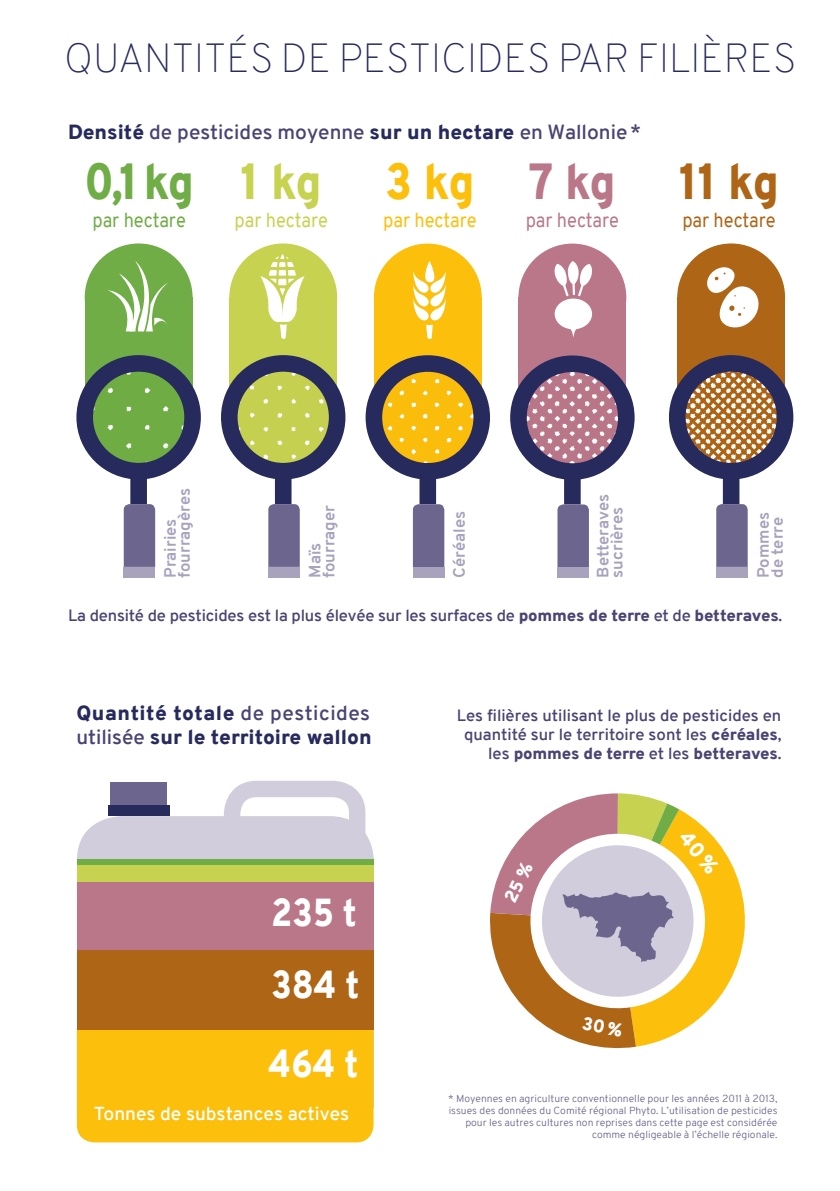
<style>
.page{position:relative;width:840px;height:1191px;background:#fff}
.page>*{position:absolute;margin:0;border:0;box-sizing:border-box;transform-origin:0 0}
.t1{font:900 49.4px "Overpass";color:#70ad46;scale:.91 1}
.t2{font:900 49.4px "Overpass";color:#ae6516;scale:.91 1}
.t3{font:900 49.4px "Overpass";color:#ba7789;scale:.91 1}
.t4{font:900 49.4px "Overpass";color:#fcbf0b;scale:.91 1}
.t5{font:900 49.4px "Overpass";color:#c7d251;scale:.91 1}
.t6{font:100 39.6px "Overpass";letter-spacing:-.015em;color:#262a5d;scale:1.04 1}
.t7{font:900 38px/72.2px "Overpass";color:#fff;scale:.91 1}
.t8{font:900 20px/24px "Overpass";color:#262a5d;scale:1.04 1}
.t9{font:600 20px "Overpass";color:#494473;scale:1.04 1}
.t10{font:20px "Overpass";color:#ae6516;scale:.91 1}
.t11{font:20px "Overpass";color:#ba7789;scale:.91 1}
.t12{font:20px "Overpass";color:#fcbf0b;scale:.91 1}
.t13{font:20px "Overpass";color:#c7d251;scale:.91 1}
.t14{font:20px "Overpass";color:#70ad46;scale:.91 1}
.t15{font:600 18.4px "Overpass";color:#fff;scale:1.04 1}
.t16{font:600 16px/19.2px "Overpass";color:#494473;text-align:right;scale:1.04 1}
.t17{font:700 16px/14px "Overpass";color:#a8a2bc;scale:1.04 1}
.t18{font:300 10px/12px "Overpass";color:#6c658d;text-align:right;scale:1.04 1}
.s1{font-weight:900;color:#262a5d}
.s2{font-weight:900}
.s3{font-weight:600;color:#494473}
</style>
<div class="page">
<div style="left:85px;top:297px;width:107px;height:128px;background:#70ad46"></div>
<div style="left:85px;top:243px;width:107px;height:108px;background:#70ad46;border-radius:50%"></div>
<svg style="left:108px;top:261px;width:60px;height:70px"></svg>
<img style="left:85px;top:363px;width:107px;height:108px;border-radius:54px">
<div style="left:76px;top:355px;width:125px;height:124px;border:17px solid #262a5d;border-radius:50%"></div>
<div style="left:130px;top:471px;width:17px;height:33px;background:#262a5d"></div>
<div style="left:124px;top:504px;width:31px;height:63px;background:#6c658d"></div>
<div style="left:124px;top:567px;width:31px;height:10px;background:#a8a2bc"></div>
<div style="left:229px;top:297px;width:108px;height:128px;background:#c7d251"></div>
<div style="left:229px;top:243px;width:108px;height:108px;background:#c7d251;border-radius:50%"></div>
<svg style="left:260px;top:254px;width:44px;height:85px"></svg>
<img style="left:229px;top:363px;width:108px;height:108px;border-radius:54px">
<div style="left:221px;top:355px;width:124px;height:124px;border:17px solid #262a5d;border-radius:50%"></div>
<div style="left:275px;top:471px;width:16px;height:33px;background:#262a5d"></div>
<div style="left:268px;top:504px;width:31px;height:63px;background:#6c658d"></div>
<div style="left:268px;top:567px;width:31px;height:10px;background:#a8a2bc"></div>
<div style="left:374px;top:297px;width:107px;height:128px;background:#fcbf0b"></div>
<div style="left:373px;top:244px;width:108px;height:107px;background:#fcbf0b;border-radius:50%"></div>
<svg style="left:413px;top:261px;width:33px;height:78px"></svg>
<img style="left:373px;top:363px;width:108px;height:108px;border-radius:54px">
<div style="left:365px;top:355px;width:124px;height:124px;border:17px solid #262a5d;border-radius:50%"></div>
<div style="left:419px;top:471px;width:17px;height:33px;background:#262a5d"></div>
<div style="left:412px;top:504px;width:32px;height:63px;background:#6c658d"></div>
<div style="left:412px;top:567px;width:32px;height:10px;background:#a8a2bc"></div>
<div style="left:518px;top:297px;width:108px;height:128px;background:#ba7789"></div>
<div style="left:518px;top:244px;width:108px;height:107px;background:#ba7789;border-radius:50%"></div>
<svg style="left:554px;top:261px;width:38px;height:76px"></svg>
<img style="left:518px;top:363px;width:108px;height:108px;border-radius:54px">
<div style="left:510px;top:355px;width:124px;height:125px;border:17px solid #262a5d;border-radius:50%"></div>
<div style="left:563px;top:471px;width:17px;height:33px;background:#262a5d"></div>
<div style="left:557px;top:504px;width:31px;height:63px;background:#6c658d"></div>
<div style="left:557px;top:567px;width:31px;height:10px;background:#a8a2bc"></div>
<div style="left:677px;top:297px;width:107px;height:128px;background:#ae6516"></div>
<div style="left:676px;top:243px;width:108px;height:108px;background:#ae6516;border-radius:50%"></div>
<svg style="left:707px;top:267px;width:52px;height:61px"></svg>
<img style="left:676px;top:363px;width:108px;height:108px;border-radius:54px">
<div style="left:668px;top:355px;width:124px;height:124px;border:17px solid #262a5d;border-radius:50%"></div>
<div style="left:722px;top:471px;width:17px;height:33px;background:#262a5d"></div>
<div style="left:716px;top:504px;width:31px;height:63px;background:#6c658d"></div>
<div style="left:715px;top:567px;width:32px;height:10px;background:#a8a2bc"></div>
<svg style="left:77px;top:816px;width:297px;height:292px;background:#d3ced9"></svg>
<div style="left:110px;top:782px;width:56px;height:29px;background:#6c658d"></div>
<div style="left:77px;top:1030px;width:296px;height:112px;background:#fcbf0b"></div>
<div style="left:77px;top:949px;width:296px;height:81px;background:#ae6516"></div>
<div style="left:77px;top:881px;width:296px;height:68px;background:#ba7789"></div>
<div style="left:77px;top:863px;width:296px;height:18px;background:#c7d251"></div>
<div style="left:77px;top:859px;width:296px;height:5px;background:#70ad46"></div>
<div style="left:108px;top:805px;width:61px;height:11px;background:#262a5d"></div>
<svg style="left:215px;top:780px;width:158px;height:79px"></svg>
<div style="left:268px;top:1048px;width:100px;height:38px;background:#fcbf0b"></div>
<svg style="left:490px;top:793px;width:255px;height:256px"></svg>
<h2 class="t6" style="left:64px;top:30px;width:705px">QUANTITÉS DE PESTICIDES PAR FILIÈRES</h2>
<h3 class="t9" style="left:68px;top:117px;width:552px"><span class="s1">Densité</span> de pesticides moyenne <span class="s1">sur un hectare</span> en Wallonie*</h3>
<h1 class="t1" style="left:84px;top:147px;width:122px">0,1 kg</h1>
<h3 class="t14" style="left:92px;top:206px;width:104px">par hectare</h3>
<h1 class="t5" style="left:240px;top:147px;width:91px">1 kg</h1>
<h3 class="t13" style="left:234px;top:206px;width:104px">par hectare</h3>
<h1 class="t4" style="left:385px;top:147px;width:100px">3 kg</h1>
<h3 class="t12" style="left:383px;top:206px;width:104px">par hectare</h3>
<h1 class="t3" style="left:528px;top:147px;width:97px">7 kg</h1>
<h3 class="t11" style="left:525px;top:206px;width:104px">par hectare</h3>
<h1 class="t2" style="left:678px;top:147px;width:111px">11 kg</h1>
<h3 class="t10" style="left:682px;top:206px;width:104px">par hectare</h3>
<h3 class="t17" style="left:163px;top:578px;width:88px;rotate:-90deg">Prairies fourragères</h3>
<h3 class="t17" style="left:308px;top:578px;width:71px;rotate:-90deg">Maïs fourrager</h3>
<h3 class="t17" style="left:452px;top:578px;width:66px;rotate:-90deg">Céréales</h3>
<h3 class="t17" style="left:595px;top:578px;width:82px;rotate:-90deg">Betteraves sucrières</h3>
<h3 class="t17" style="left:755px;top:578px;width:64px;rotate:-90deg">Pommes de terre</h3>
<h3 class="t16" style="left:68px;top:605px;width:687px">La densité de pesticides est la plus élevée sur les surfaces de <span class="s2">pommes de terre</span> et de <span class="s2">betteraves</span>.</h3>
<h3 class="t8" style="left:76px;top:701px;width:285px">Quantité totale <span class="s3">de pesticides utilisée</span> sur le territoire wallon</h3>
<h3 class="t7" style="left:271px;top:876px;width:99px">235 t<br>384 t</h3>
<h3 class="t7" style="left:268px;top:1027px;width:100px">464 t</h3>
<h3 class="t15" style="left:94px;top:1100px;width:247px">Tonnes de substances actives</h3>
<h3 class="t16" style="left:456px;top:706px;width:313px">Les filières utilisant le plus de pesticides en quantité sur le territoire sont les <span class="s2">céréales</span>, les <span class="s2">pommes de terre</span> et les <span class="s2">betteraves</span>.</h3>
<p class="t18" style="left:448px;top:1092px;width:318px">* Moyennes en agriculture conventionnelle pour les années 2011 à 2013, issues des données du Comité régional Phyto. L’utilisation de pesticides pour les autres cultures non reprises dans cette page est considérée comme négligeable à l’échelle régionale.</p>
</div>
